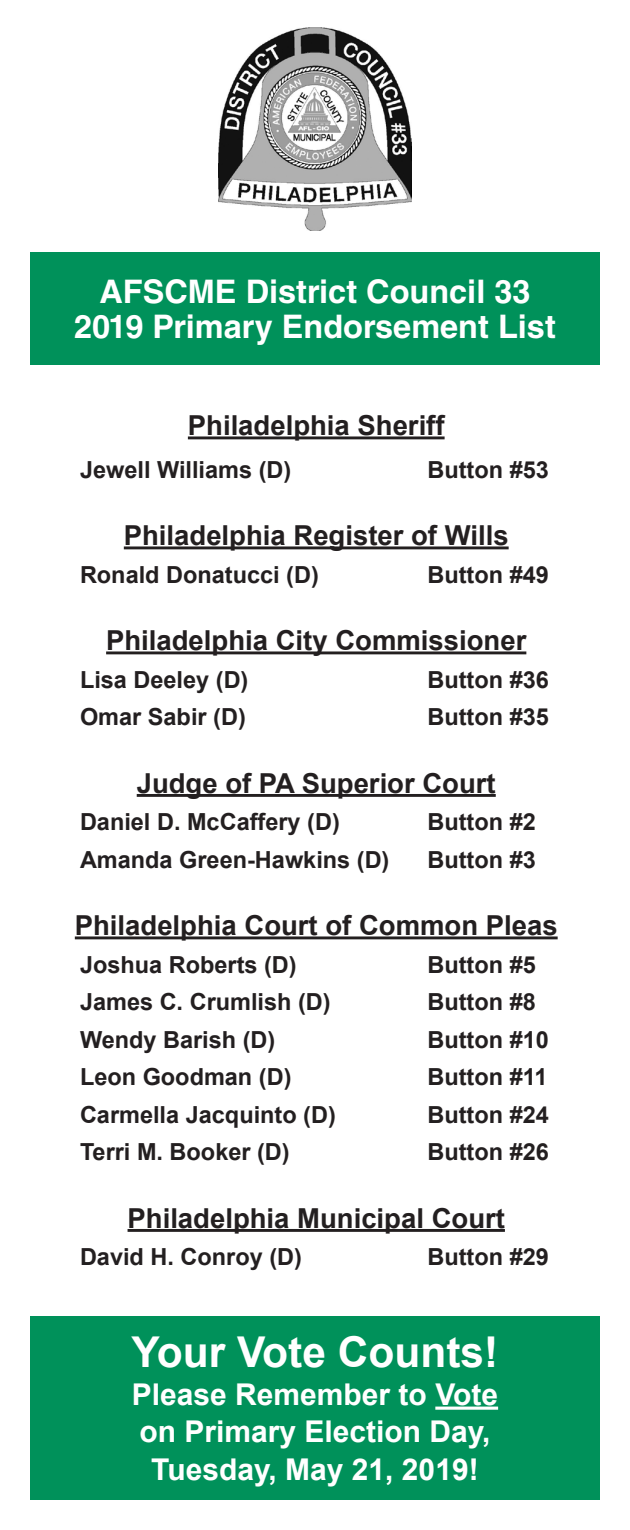
<style>
.page{position:relative;width:630px;height:1530px;background:#fff}
.page>*{position:absolute;margin:0;border:0;box-sizing:border-box;transform-origin:0 0}
.t1{font:700 42.5px "Arial";color:#fff}
.t2{font:700 32.5px "Helvetica LT Std";color:#fff}
.t3{font:700 30px/37.5px "Arial";color:#fff}
.t4{font:700 27.5px "Arial";color:#231f20}
.t5{font:700 23.5px "Arial";color:#231f20}
</style>
<div class="page">
<hr style="left:188px;top:436px;width:257px;height:3px;background:#231f20">
<hr style="left:124px;top:546px;width:385px;height:3px;background:#231f20">
<hr style="left:106px;top:651px;width:420px;height:3px;background:#231f20">
<hr style="left:137px;top:794px;width:359px;height:3px;background:#231f20">
<hr style="left:75px;top:936px;width:483px;height:3px;background:#231f20">
<hr style="left:128px;top:1229px;width:377px;height:3px;background:#231f20">
<img style="left:219px;top:28px;width:192px;height:203px">
<div style="left:30px;top:252px;width:570px;height:113px;background:#00915a"></div>
<div style="left:30px;top:1316px;width:570px;height:184px;background:#00915a"></div>
<hr style="left:435px;top:1407px;width:63px;height:3px;background:#fff">
<p class="t2" style="left:99px;top:271px;width:433px">AFSCME District Council 33</p>
<p class="t2" style="left:74px;top:306px;width:483px">2019 Primary Endorsement List</p>
<p class="t4" style="left:188px;top:407px;width:258px">Philadelphia Sheriff</p>
<p class="t5" style="left:80px;top:454px;width:213px">Jewell Williams (D)</p>
<p class="t5" style="left:427px;top:454px;width:123px">Button #53</p>
<p class="t4" style="left:124px;top:517px;width:386px">Philadelphia Register of Wills</p>
<p class="t5" style="left:80px;top:559px;width:240px">Ronald Donatucci (D)</p>
<p class="t5" style="left:427px;top:559px;width:123px">Button #49</p>
<p class="t4" style="left:106px;top:622px;width:422px">Philadelphia City Commissioner</p>
<p class="t5" style="left:80px;top:664px;width:170px">Lisa Deeley (D)</p>
<p class="t5" style="left:427px;top:664px;width:123px">Button #36</p>
<p class="t5" style="left:80px;top:701px;width:167px">Omar Sabir (D)</p>
<p class="t5" style="left:427px;top:701px;width:123px">Button #35</p>
<p class="t4" style="left:137px;top:765px;width:361px">Judge of PA Superior Court</p>
<p class="t5" style="left:80px;top:806px;width:261px">Daniel D. McCaffery (D)</p>
<p class="t5" style="left:427px;top:806px;width:110px">Button #2</p>
<p class="t5" style="left:80px;top:844px;width:311px">Amanda Green-Hawkins (D)</p>
<p class="t5" style="left:427px;top:844px;width:110px">Button #3</p>
<p class="t4" style="left:75px;top:907px;width:484px">Philadelphia Court of Common Pleas</p>
<p class="t5" style="left:80px;top:949px;width:218px">Joshua Roberts (D)</p>
<p class="t5" style="left:427px;top:949px;width:110px">Button #5</p>
<p class="t5" style="left:80px;top:986px;width:252px">James C. Crumlish (D)</p>
<p class="t5" style="left:427px;top:986px;width:110px">Button #8</p>
<p class="t5" style="left:80px;top:1024px;width:197px">Wendy Barish (D)</p>
<p class="t5" style="left:427px;top:1024px;width:123px">Button #10</p>
<p class="t5" style="left:80px;top:1061px;width:213px">Leon Goodman (D)</p>
<p class="t5" style="left:427px;top:1061px;width:122px">Button #11</p>
<p class="t5" style="left:80px;top:1099px;width:257px">Carmella Jacquinto (D)</p>
<p class="t5" style="left:427px;top:1099px;width:123px">Button #24</p>
<p class="t5" style="left:80px;top:1136px;width:211px">Terri M. Booker (D)</p>
<p class="t5" style="left:427px;top:1136px;width:123px">Button #26</p>
<p class="t4" style="left:128px;top:1200px;width:379px">Philadelphia Municipal Court</p>
<p class="t5" style="left:80px;top:1241px;width:223px">David H. Conroy (D)</p>
<p class="t5" style="left:427px;top:1241px;width:123px">Button #29</p>
<p class="t1" style="left:132px;top:1325px;width:368px">Your Vote Counts!</p>
<p class="t3" style="left:132px;top:1377px;width:368px">Please Remember to Vote on Primary Election Day,</p>
<p class="t3" style="left:151px;top:1452px;width:329px">Tuesday, May 21, 2019!</p>
</div>
